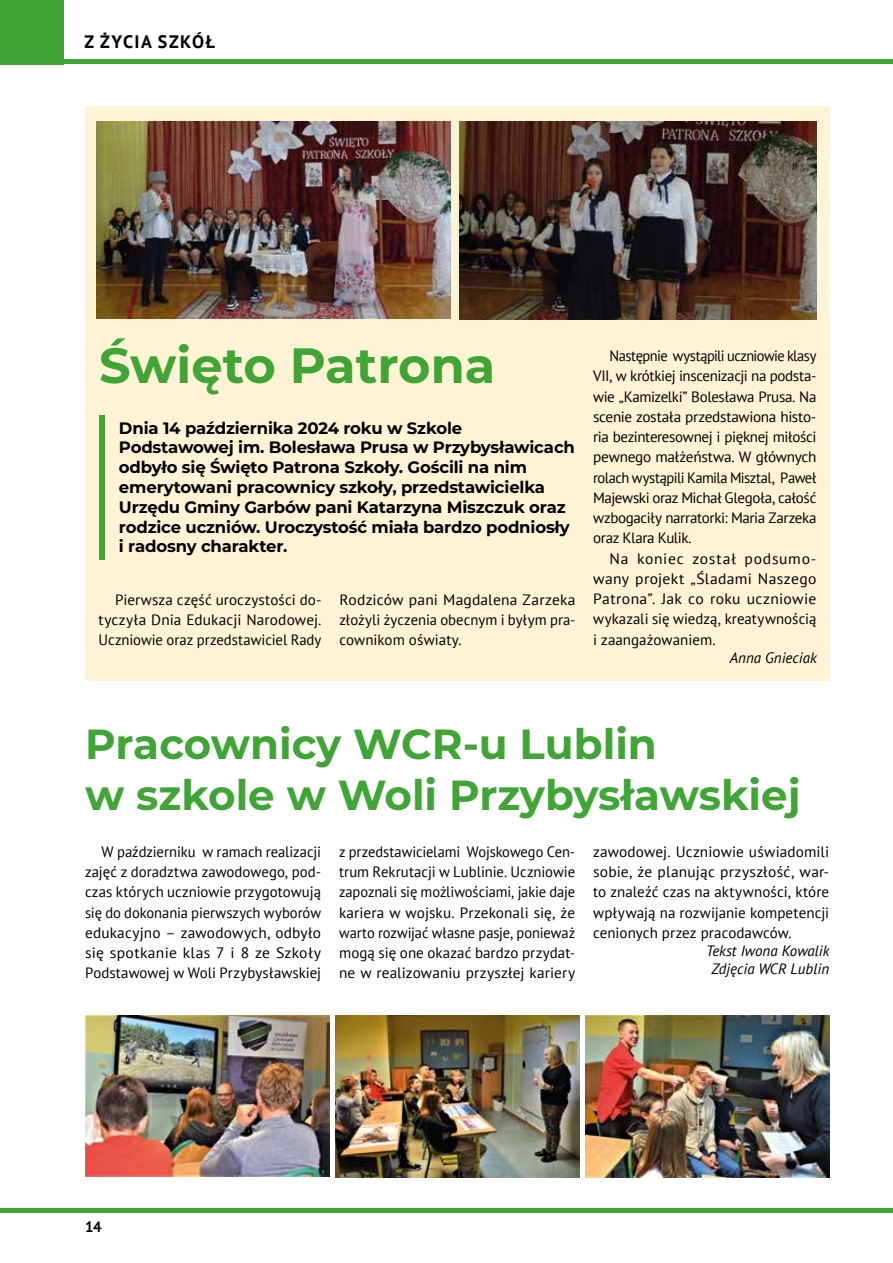
<style>
.page{position:relative;width:893px;height:1263px;background:#fff}
.page>*{position:absolute;margin:0;border:0;box-sizing:border-box;transform-origin:0 0}
.t1{font:700 49.5px "Montserrat";color:#3fa535}
.t2{font:700 42px/50.4px "Montserrat";color:#3fa535}
.t3{font:700 18px "PT Sans";letter-spacing:.085em;color:#000}
.t4{font:700 16.5px/19.8px "Montserrat";letter-spacing:-.01em;color:#000}
.t5{font:15px/20.2px "PT Sans";color:#000;text-align:justify}
.t6{font:15px/20.2px "PT Sans";color:#000;text-align:justify;scale:.96 1}
.t7{font:15px/20.2px "PT Sans";color:#000;text-align:justify;scale:1.04 1}
.t8{font:italic 15px/18px "PT Sans";color:#000;text-align:center}
.t9{font:700 15px "PT Sans";color:#000}
</style>
<div class="page">
<div style="left:85px;top:106px;width:744px;height:574px;background:#fff3d5"></div>
<div style="left:99px;top:415px;width:5px;height:145px;background:#3fa535"></div>
<img style="left:96px;top:122px;width:355px;height:197px">
<img style="left:459px;top:122px;width:357px;height:197px">
<img style="left:85px;top:1016px;width:244px;height:160px">
<img style="left:335px;top:1016px;width:245px;height:162px">
<img style="left:585px;top:1016px;width:244px;height:162px">
<hr style="left:0;top:60px;width:893px;height:4px;background:#3fa535">
<div style="left:0;top:0;width:64px;height:64px;background:#3fa535"></div>
<div style="left:0;top:1208px;width:893px;height:5px;background:#3fa535"></div>
<p class="t3" style="left:84px;top:30px;width:132px">Z ŻYCIA SZKÓŁ</p>
<h1 class="t1" style="left:99px;top:329px;width:398px">Święto Patrona</h1>
<p class="t4" style="left:119px;top:417px;width:457px">Dnia 14 października 2024 roku w Szkole Podstawowej im. Bolesława Prusa w Przybysławicach odbyło się Święto Patrona Szkoły. Gościli na nim emerytowani pracownicy szkoły, przedstawicielka Urzędu Gminy Garbów pani Katarzyna Miszczuk oraz rodzice uczniów. Uroczystość miała bardzo podniosły i radosny charakter.</p>
<p class="t5" style="left:99px;top:589px;width:224px;text-indent:16px">Pierwsza część uroczystości do&shy;tyczyła Dnia Edukacji Narodowej.<br>Uczniowie oraz przedstawiciel Rady</p>
<p class="t5" style="left:339px;top:589px;width:238px">Rodziców pani Magdalena Zarzeka złożyli życzenia obecnym i byłym pra&shy;cownikom oświaty.</p>
<p class="t6" style="left:593px;top:345px;width:234px;text-indent:16px">Następnie wystąpili uczniowie klasy VII, w krótkiej inscenizacji na podsta&shy;wie „Kamizelki” Bolesława Prusa. Na scenie została przedstawiona histo&shy;ria bezinteresownej i pięknej miłości pewnego małżeństwa. W głównych rolach wystąpili Kamila Misztal, Paweł Majewski oraz Michał Glegoła, całość wzbogaciły narratorki: Maria Zarzeka oraz Klara Kulik.</p>
<p class="t7" style="left:593px;top:548px;width:216px;text-indent:16px">Na koniec został podsumo&shy;wany projekt „Śladami Naszego Patrona”. Jak co roku uczniowie wykazali się wiedzą, kreatywnością i zaangażowaniem.</p>
<p class="t8" style="left:730px;top:648px;width:88px">Anna Gnieciak</p>
<h2 class="t2" style="left:85px;top:717px;width:717px">Pracownicy WCR-u Lublin<br>w szkole w Woli Przybysławskiej</h2>
<p class="t5" style="left:85px;top:841px;width:238px;text-indent:16px">W październiku w ramach realizacji zajęć z doradztwa zawodowego, pod&shy;czas których uczniowie przygotowują się do dokonania pierwszych wyborów edukacyjno – zawodowych, odbyło się spotkanie klas 7 i 8 ze Szkoły Podstawowej w Woli Przybysławskiej</p>
<p class="t5" style="left:593px;top:841px;width:238px">zawodowej. Uczniowie uświadomili sobie, że planując przyszłość, war&shy;to znaleźć czas na aktywności, które wpływają na rozwijanie kompetencji cenionych przez pracodawców.</p>
<p class="t5" style="left:339px;top:841px;width:238px">z przedstawicielami Wojskowego Cen&shy;trum Rekrutacji w Lublinie. Uczniowie zapoznali się możliwościami, jakie daje kariera w wojsku. Przekonali się, że warto rozwijać własne pasje, ponieważ mogą się one okazać bardzo przydat&shy;ne w realizowaniu przyszłej kariery</p>
<p class="t8" style="left:706px;top:941px;width:125px">Tekst Iwona Kowalik<br>Zdjęcia WCR Lublin</p>
<p class="t9" style="left:85px;top:1217px;width:18px">14</p>
</div>
